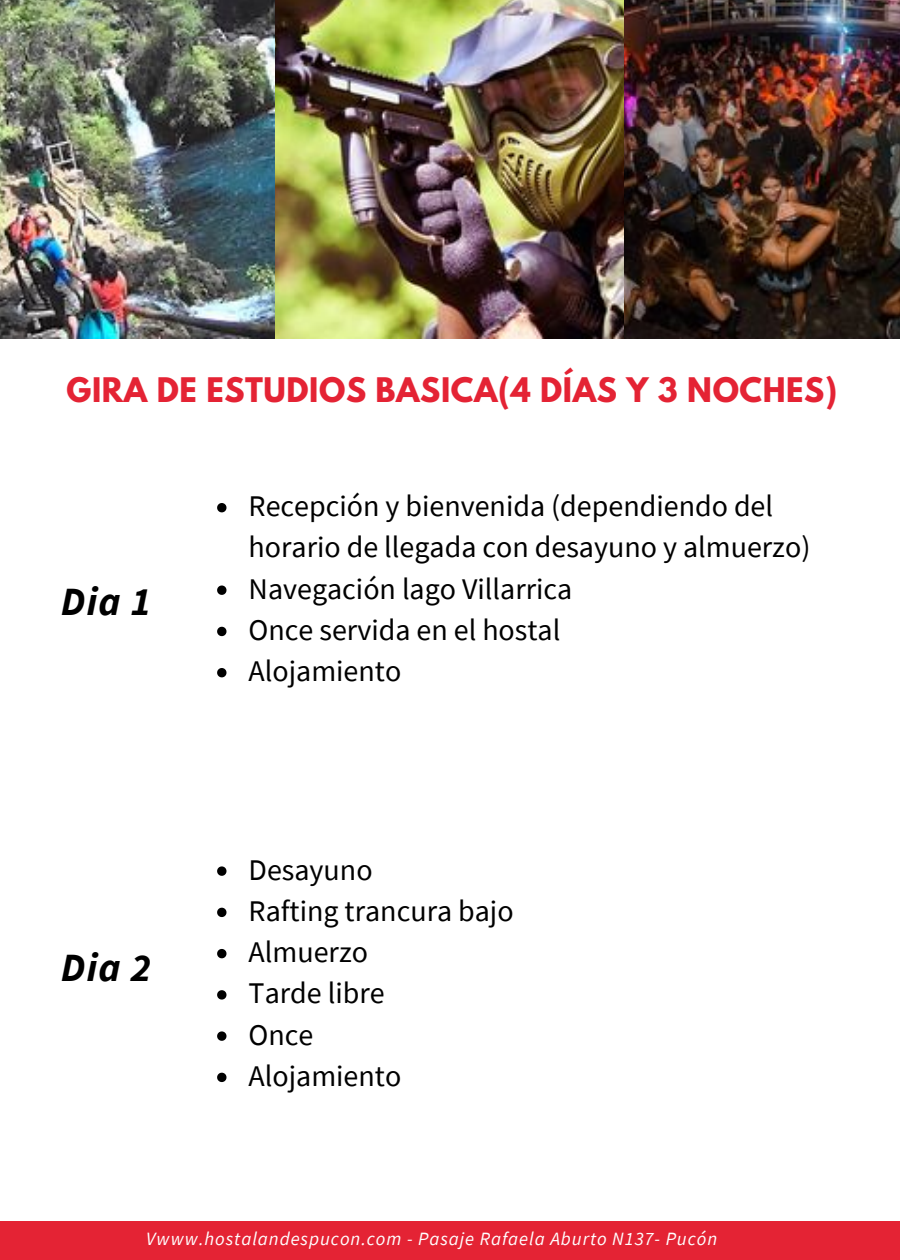
<style>
.page{position:relative;width:900px;height:1260px;background:#fff}
.page>*{position:absolute;margin:0;border:0;box-sizing:border-box;transform-origin:0 0}
.t1{font:italic 700 40px "Source Sans Pro";letter-spacing:.03em;color:#000}
.t2{font:30px/41.2px "Source Sans Pro";color:#000}
.t3{font:700 30px "League Spartan";letter-spacing:.02em;color:#e42334}
.t4{font:italic 18.75px "Source Sans Pro";letter-spacing:.05em;color:#fff}
</style>
<div class="page">
<svg style="left:217px;top:503px;width:9px;height:9px"></svg>
<svg style="left:217px;top:586px;width:9px;height:9px"></svg>
<svg style="left:217px;top:627px;width:9px;height:9px"></svg>
<svg style="left:217px;top:668px;width:9px;height:9px"></svg>
<div style="left:0;top:1221px;width:900px;height:39px;background:#e42334"></div>
<img style="left:0;top:0;width:900px;height:339px">
<svg style="left:217px;top:866px;width:9px;height:10px"></svg>
<svg style="left:217px;top:908px;width:9px;height:9px"></svg>
<svg style="left:217px;top:949px;width:9px;height:9px"></svg>
<svg style="left:217px;top:990px;width:9px;height:10px"></svg>
<svg style="left:217px;top:1031px;width:9px;height:10px"></svg>
<svg style="left:217px;top:1073px;width:9px;height:9px"></svg>
<p class="t3" style="left:67px;top:375px;width:772px">GIRA DE ESTUDIOS BASICA(4 DÍAS Y 3 NOCHES)</p>
<h1 class="t1" style="left:61px;top:576px;width:92px">Dia 1</h1>
<h1 class="t1" style="left:61px;top:942px;width:92px">Dia 2</h1>
<p class="t2" style="left:249px;top:485px;width:563px">Recepción y bienvenida (dependiendo del horario de llegada con desayuno y almuerzo)<br>Navegación lago Villarrica<br>Once servida en el hostal<br>Alojamiento</p>
<p class="t2" style="left:249px;top:848px;width:266px">Desayuno<br>Rafting trancura bajo<br>Almuerzo<br>Tarde libre<br>Once<br>Alojamiento</p>
<p class="t4" style="left:146px;top:1227px;width:573px">Vwww.hostalandespucon.com - Pasaje Rafaela Aburto N137- Pucón</p>
</div>
